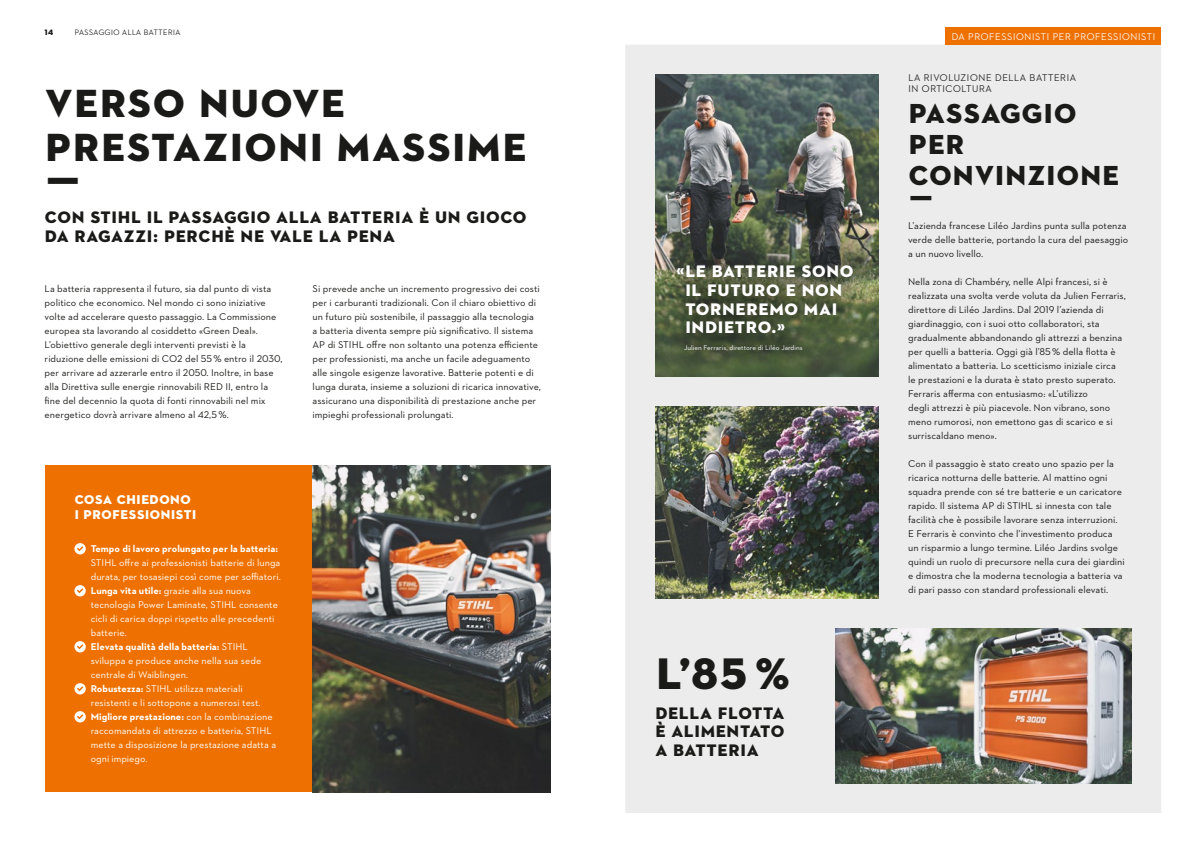
<style>
.page{position:relative;width:1191px;height:842px;background:#fff}
.page>*{position:absolute;margin:0;border:0;box-sizing:border-box;transform-origin:0 0}
.t1{font:45px "STIHL Contraface Display Titling";color:#1a1a18}
.t2{font:40px/44px "STIHL Contraface Display Titling";color:#1a1a18}
.t3{font:28px/30.8px "STIHL Contraface Display Titling";color:#1a1a18}
.t4{font:17px/18.7px "STIHL Contraface Display Titling";color:#1a1a18}
.t5{font:17px/18.7px "STIHL Contraface Display Titling";color:#fff}
.t6{font:13px/14.3px "STIHL Contraface Display Titling";color:#fff}
.t7{font:10px/14px "STIHL Contraface Text";color:#1a1a18}
.t8{font:10px/14px "STIHL Contraface Text";color:#fff}
.t9{font:500 10px/11px "STIHL Contraface Display";color:#1a1a18}
.t10{font:700 10px "STIHL Contraface Text";color:#fff}
.t11{font:500 10px "STIHL Contraface Display";color:#fff}
.t12{font:500 8px "STIHL Contraface Display";letter-spacing:-.01em;color:#1a1a18}
.t13{font:8px "STIHL Contraface Display Titling";color:#1a1a18}
.t14{font:7px "STIHL Contraface Text";color:#fff}
.s1{font-weight:700}
</style>
<div class="page">
<div style="left:45px;top:466px;width:268px;height:326px;background:#ee7100"></div>
<div style="left:74px;top:543px;width:12px;height:11px;background:#fff;border-radius:50%"></div>
<svg style="left:77px;top:546px;width:6px;height:5px"></svg>
<div style="left:74px;top:585px;width:12px;height:11px;background:#fff;border-radius:50%"></div>
<svg style="left:77px;top:588px;width:6px;height:5px"></svg>
<div style="left:74px;top:641px;width:12px;height:11px;background:#fff;border-radius:50%"></div>
<svg style="left:77px;top:644px;width:6px;height:5px"></svg>
<div style="left:74px;top:683px;width:12px;height:11px;background:#fff;border-radius:50%"></div>
<svg style="left:77px;top:686px;width:6px;height:5px"></svg>
<div style="left:74px;top:711px;width:12px;height:11px;background:#fff;border-radius:50%"></div>
<svg style="left:77px;top:714px;width:6px;height:5px"></svg>
<img style="left:313px;top:466px;width:238px;height:326px">
<div style="left:625px;top:45px;width:536px;height:768px;background:#ececed"></div>
<img style="left:655px;top:74px;width:223px;height:302px">
<img style="left:655px;top:406px;width:223px;height:193px">
<img style="left:835px;top:629px;width:296px;height:154px">
<div style="left:657px;top:244px;width:216px;height:128px;background:#1a1a18;opacity:.75"></div>
<div style="left:945px;top:28px;width:216px;height:17px;background:#ee7100"></div>
<p class="t13" style="left:45px;top:27px;width:11px">14</p>
<p class="t12" style="left:74px;top:28px;width:108px">PASSAGGIO ALLA BATTERIA</p>
<h2 class="t2" style="left:45px;top:81px;width:484px">VERSO NUOVE<br>PRESTAZIONI MASSIME<br>Ƒ</h2>
<h3 class="t4" style="left:45px;top:208px;width:483px">CON STIHL IL PASSAGGIO ALLA BATTERIA È UN GIOCO<br>DA RAGAZZI: PERCHÈ NE VALE LA PENA</h3>
<p class="t7" style="left:45px;top:281px;width:239px">La batteria rappresenta il futuro, sia dal punto di vista politico che economico. Nel mondo ci sono iniziative volte ad accelerare questo passaggio. La Commissione europea sta lavorando al cosiddetto «Green Deal».<br>L’obiettivo generale degli interventi previsti è la riduzione delle emissioni di CO2 del 55% entro il 2030, per arrivare ad azzerarle entro il 2050. Inoltre, in base alla Direttiva sulle energie rinnovabili RED II, entro la fine del decennio la quota di fonti rinnovabili nel mix energetico dovrà arrivare almeno al 42,5%.</p>
<p class="t7" style="left:313px;top:281px;width:230px">Si prevede anche un incremento progressivo dei costi per i carburanti tradizionali. Con il chiaro obiettivo di un futuro più sostenibile, il passaggio alla tecnologia a batteria diventa sempre più significativo. Il sistema AP di STIHL offre non soltanto una potenza efficiente per professionisti, ma anche un facile adeguamento alle singole esigenze lavorative. Batterie potenti e di lunga durata, insieme a soluzioni di ricarica innovative, assicurano una disponibilità di prestazione anche per impieghi professionali prolungati.</p>
<h3 class="t6" style="left:74px;top:493px;width:124px">COSA CHIEDONO<br>I PROFESSIONISTI</h3>
<p class="t10" style="left:91px;top:542px;width:189px">Tempo di lavoro prolungato per la batteria:</p>
<p class="t8" style="left:91px;top:556px;width:191px">STIHL offre ai professionisti batterie di lunga durata, per tosasiepi così come per soffiatori.<br><span class="s1">Lunga vita utile:</span> grazie alla sua nuova tecnologia Power Laminate, STIHL consente cicli di carica doppi rispetto alle precedenti batterie.<br><span class="s1">Elevata qualità della batteria:</span> STIHL sviluppa e produce anche nella sua sede centrale di Waiblingen.<br><span class="s1">Robustezza:</span> STIHL utilizza materiali resistenti e li sottopone a numerosi test.<br><span class="s1">Migliore prestazione:</span> con la combinazione raccomandata di attrezzo e batteria, STIHL mette a disposizione la prestazione adatta a ogni impiego.</p>
<h3 class="t5" style="left:685px;top:262px;width:170px;text-indent:-9px">«LE BATTERIE SONO<br>IL FUTURO E NON<br>TORNEREMO MAI<br>INDIETRO.»</h3>
<p class="t14" style="left:684px;top:343px;width:120px">Julien Ferraris, direttore di Liléo Jardins</p>
<h1 class="t1" style="left:655px;top:645px;width:137px">L’85%</h1>
<h3 class="t4" style="left:655px;top:704px;width:131px;text-align:justify">DELLA FLOTTA È ALIMENTATO A BATTERIA</h3>
<p class="t11" style="left:951px;top:31px;width:206px">DA PROFESSIONISTI PER PROFESSIONISTI</p>
<p class="t9" style="left:908px;top:72px;width:170px">LA RIVOLUZIONE DELLA BATTERIA<br>IN ORTICOLTURA</p>
<h3 class="t3" style="left:908px;top:98px;width:213px">PASSAGGIO<br>PER<br>CONVINZIONE<br>Ƒ</h3>
<p class="t7" style="left:908px;top:219px;width:221px">L’azienda francese Liléo Jardins punta sulla potenza verde delle batterie, portando la cura del paesaggio a un nuovo livello.</p>
<p class="t7" style="left:908px;top:275px;width:219px">Nella zona di Chambéry, nelle Alpi francesi, si è realizzata una svolta verde voluta da Julien Ferraris, direttore di Liléo Jardins. Dal 2019 l’azienda di giardinaggio, con i suoi otto collaboratori, sta gradualmente abbandonando gli attrezzi a benzina per quelli a batteria. Oggi già l’85% della flotta è alimentato a batteria. Lo scetticismo iniziale circa le prestazioni e la durata è stato presto superato.<br>Ferraris afferma con entusiasmo: «L’utilizzo<br>degli attrezzi è più piacevole. Non vibrano, sono meno rumorosi, non emettono gas di scarico e si surriscaldano meno».</p>
<p class="t7" style="left:908px;top:457px;width:218px">Con il passaggio è stato creato uno spazio per la ricarica notturna delle batterie. Al mattino ogni squadra prende con sé tre batterie e un caricatore rapido. Il sistema AP di STIHL si innesta con tale facilità che è possibile lavorare senza interruzioni.<br>E Ferraris è convinto che l’investimento produca un risparmio a lungo termine. Liléo Jardins svolge quindi un ruolo di precursore nella cura dei giardini e dimostra che la moderna tecnologia a batteria va di pari passo con standard professionali elevati.</p>
</div>
